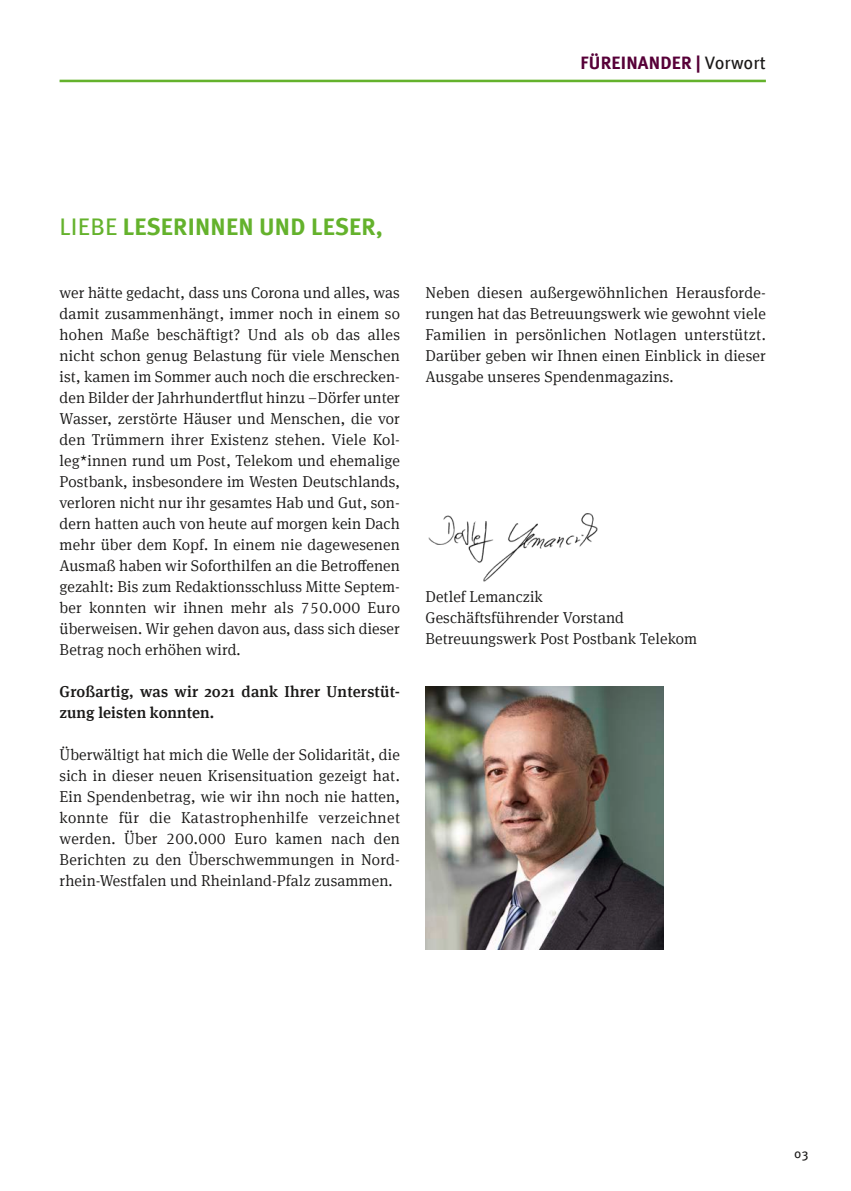
<style>
.page{position:relative;width:851px;height:1191px;background:#fff}
.page>*{position:absolute;margin:0;border:0;box-sizing:border-box;transform-origin:0 0}
.t1{font:700 24px "Meta OT";letter-spacing:.01em;color:#64b22c}
.t2{font:700 18px "Meta OT";letter-spacing:.01em;color:#570038}
.t3{font:300 15.75px/21px "Meta Serif Offc";letter-spacing:.005em;color:#1a1918;text-align:justify}
.t4{font:500 15.75px/21px "Meta Serif OT";letter-spacing:.01em;color:#1a1918}
.t5{font:12.75px "Meta OT";color:#1a1918}
.s1{font-weight:400;color:#1a1918}
.s2{font-weight:400}
</style>
<div class="page">
<img style="left:428px;top:513px;width:170px;height:69px">
<img style="left:425px;top:686px;width:238px;height:263px">
<hr style="left:60px;top:80px;width:705px;height:2px;background:#64b22c">
<p class="t2" style="left:580px;top:51px;width:187px">FÜREINANDER | <span class="s1">Vorwort</span></p>
<h1 class="t1" style="left:60px;top:211px;width:325px"><span class="s2">LIEBE</span> LESERINNEN UND LESER,</h1>
<p class="t3" style="left:60px;top:282px;width:342px">wer hätte gedacht, dass uns Corona und alles, was damit zusammenhängt, immer noch in einem so hohen Maße beschäftigt? Und als ob das alles nicht schon genug Belastung für viele Menschen ist, kamen im Sommer auch noch die erschrecken&shy;den Bilder der Jahrhundertflut hinzu –Dörfer unter Wasser, zerstörte Häuser und Menschen, die vor den Trümmern ihrer Existenz stehen. Viele Kol&shy;leg*innen rund um Post, Telekom und ehemalige Postbank, insbesondere im Westen Deutschlands, verloren nicht nur ihr gesamtes Hab und Gut, son&shy;dern hatten auch von heute auf morgen kein Dach mehr über dem Kopf. In einem nie dagewesenen Ausmaß haben wir Soforthilfen an die Betroffenen gezahlt: Bis zum Redaktionsschluss Mitte Septem&shy;ber konnten wir ihnen mehr als 750.000 Euro überweisen. Wir gehen davon aus, dass sich dieser Betrag noch erhöhen wird.</p>
<p class="t4" style="left:60px;top:681px;width:342px">Großartig, was wir 2021 dank Ihrer Unterstüt&shy;zung leisten konnten.</p>
<p class="t3" style="left:60px;top:744px;width:342px">Überwältigt hat mich die Welle der Solidarität, die sich in dieser neuen Krisensituation gezeigt hat.<br>Ein Spendenbetrag, wie wir ihn noch nie hatten, konnte für die Katastrophenhilfe verzeichnet werden. Über 200.000 Euro kamen nach den Berichten zu den Überschwemmungen in Nord&shy;rhein-Westfalen und Rheinland-Pfalz zusammen.</p>
<p class="t3" style="left:357px;top:555px;width:6px">f</p>
<p class="t3" style="left:421px;top:282px;width:342px">Neben diesen außergewöhnlichen Herausforde&shy;rungen hat das Betreuungswerk wie gewohnt viele Familien in persönlichen Notlagen unterstützt.<br>Darüber geben wir Ihnen einen Einblick in dieser Ausgabe unseres Spendenmagazins.</p>
<p class="t3" style="left:425px;top:282px;width:342px">Neben diesen außergewöhnlichen Herausforde&shy;rungen hat das Betreuungswerk wie gewohnt viele Familien in persönlichen Notlagen unterstützt.<br>Darüber geben wir Ihnen einen Einblick in dieser Ausgabe unseres Spendenmagazins.</p>
<p class="t3" style="left:425px;top:587px;width:273px;text-align:left">Detlef Lemanczik<br>Geschäftsführender Vorstand<br>Betreuungswerk Post Postbank Telekom</p>
<p class="t5" style="left:794px;top:1146px;width:16px">03</p>
</div>
